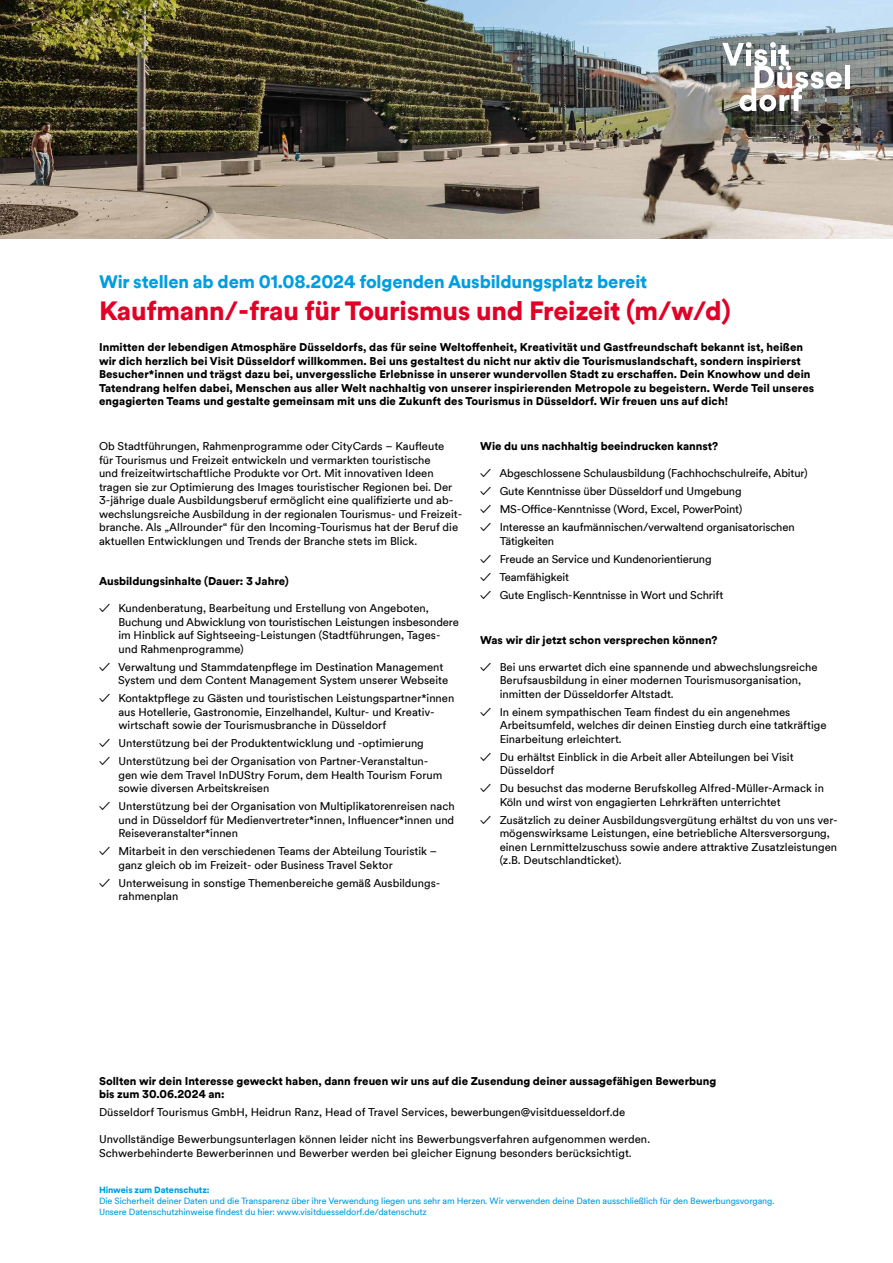
<style>
.page{position:relative;width:893px;height:1263px;background:#fff}
.page>*{position:absolute;margin:0;border:0;box-sizing:border-box;transform-origin:0 0}
.t1{font:900 26.4px "Duesseldorf Circular TT";letter-spacing:-.01em;color:#e20026}
.t2{font:900 18px "Duesseldorf Circular TT";letter-spacing:-.01em;color:#009ee0}
.t3{font:11.25px/13.5px "Duesseldorf Circular TT";color:#000}
.t4{font:900 11.25px/13.5px "Duesseldorf Circular TT";letter-spacing:.005em;color:#000}
.t5{font:9px/11.2px "Duesseldorf Circular TT";letter-spacing:-.01em;color:#009ee0}
.t6{font:900 9px "Duesseldorf Circular TT";letter-spacing:-.01em;color:#009ee0}
</style>
<div class="page">
<img style="left:0;top:0;width:893px;height:239px">
<div style="left:845px;top:65px;width:5px;height:23px;background:#fff"></div>
<img style="left:722px;top:42px;width:120px;height:69px">
<h2 class="t2" style="left:99px;top:269px;width:550px">Wir stellen ab dem 01.08.2024 folgenden Ausbildungsplatz bereit</h2>
<h1 class="t1" style="left:99px;top:292px;width:633px">Kaufmann/-frau für Tourismus und Freizeit (m/w/d)</h1>
<p class="t4" style="left:99px;top:340px;width:717px">Inmitten der lebendigen Atmosphäre Düsseldorfs, das für seine Weltoffenheit, Kreativität und Gastfreundschaft bekannt ist, heißen wir dich herzlich bei Visit Düsseldorf willkommen. Bei uns gestaltest du nicht nur aktiv die Tourismuslandschaft, sondern inspirierst Besucher*innen und trägst dazu bei, unvergessliche Erlebnisse in unserer wundervollen Stadt zu erschaffen. Dein Knowhow und dein Tatendrang helfen dabei, Menschen aus aller Welt nachhaltig von unserer inspirierenden Metropole zu begeistern. Werde Teil unseres engagierten Teams und gestalte gemeinsam mit uns die Zukunft des Tourismus in Düsseldorf. Wir freuen uns auf dich!</p>
<p class="t3" style="left:99px;top:439px;width:365px">Ob Stadtführungen, Rahmenprogramme oder CityCards – Kaufleute<br>für Tourismus und Freizeit entwickeln und vermarkten touristische<br>und freizeitwirtschaftliche Produkte vor Ort. Mit innovativen Ideen tragen sie zur Optimierung des Images touristischer Regionen bei. Der 3-jährige duale Ausbildungsberuf ermöglicht eine qualifizierte und ab&shy;wechslungsreiche Ausbildung in der regionalen Tourismus- und Freizeit&shy;branche. Als „Allrounder“ für den Incoming-Tourismus hat der Beruf die aktuellen Entwicklungen und Trends der Branche stets im Blick.</p>
<p class="t4" style="left:99px;top:574px;width:191px">Ausbildungsinhalte (Dauer: 3 Jahre)</p>
<p class="t3" style="left:118px;top:601px;width:342px;text-indent:-19px">✓ Kundenberatung, Bearbeitung und Erstellung von Angeboten, Buchung und Abwicklung von touristischen Leistungen insbesondere im Hinblick auf Sightseeing-Leistungen (Stadtführungen, Tages&shy;und Rahmenprogramme)</p>
<p class="t3" style="left:118px;top:659px;width:332px;text-indent:-19px">✓ Verwaltung und Stammdatenpflege im Destination Management<br>System und dem Content Management System unserer Webseite</p>
<p class="t3" style="left:118px;top:691px;width:337px;text-indent:-19px">✓ Kontaktpflege zu Gästen und touristischen Leistungspartner*innen aus Hotellerie, Gastronomie, Einzelhandel, Kultur- und Kreativ&shy;wirtschaft sowie der Tourismusbranche in Düsseldorf</p>
<p class="t3" style="left:99px;top:736px;width:326px">✓ Unterstützung bei der Produktentwicklung und -optimierung</p>
<p class="t3" style="left:118px;top:754px;width:325px;text-indent:-19px">✓ Unterstützung bei der Organisation von Partner-Veranstaltun&shy;gen wie dem Travel InDUStry Forum, dem Health Tourism Forum sowie diversen Arbeitskreisen</p>
<p class="t3" style="left:118px;top:799px;width:338px;text-align:justify;text-indent:-19px">✓ Unterstützung bei der Organisation von Multiplikatorenreisen nach und in Düsseldorf für Medienvertreter*innen, Influencer*innen und Reiseveranstalter*innen</p>
<p class="t3" style="left:118px;top:844px;width:320px;text-indent:-19px">✓ Mitarbeit in den verschiedenen Teams der Abteilung Touristik – ganz gleich ob im Freizeit- oder Business Travel Sektor</p>
<p class="t3" style="left:118px;top:875px;width:322px;text-indent:-19px">✓ Unterweisung in sonstige Themenbereiche gemäß Ausbildungs&shy;rahmenplan</p>
<p class="t4" style="left:480px;top:439px;width:240px">Wie du uns nachhaltig beeindrucken kannst?</p>
<p class="t3" style="left:480px;top:466px;width:329px">✓ Abgeschlossene Schulausbildung (Fachhochschulreife, Abitur)</p>
<p class="t3" style="left:480px;top:484px;width:263px">✓ Gute Kenntnisse über Düsseldorf und Umgebung</p>
<p class="t3" style="left:480px;top:502px;width:264px">✓ MS-Office-Kenntnisse (Word, Excel, PowerPoint)</p>
<p class="t3" style="left:500px;top:520px;width:297px;text-indent:-19px">✓ Interesse an kaufmännischen/verwaltend organisatorischen<br>Tätigkeiten</p>
<p class="t3" style="left:480px;top:551px;width:233px">✓ Freude an Service und Kundenorientierung</p>
<p class="t3" style="left:480px;top:569px;width:90px">✓ Teamfähigkeit</p>
<p class="t3" style="left:480px;top:587px;width:245px">✓ Gute Englisch-Kenntnisse in Wort und Schrift</p>
<p class="t4" style="left:480px;top:632px;width:239px">Was wir dir jetzt schon versprechen können?</p>
<p class="t3" style="left:500px;top:659px;width:319px;text-indent:-19px">✓ Bei uns erwartet dich eine spannende und abwechslungsreiche<br>Berufsausbildung in einer modernen Tourismusorganisation, inmitten der Düsseldorfer Altstadt.</p>
<p class="t3" style="left:500px;top:704px;width:328px;text-indent:-19px">✓ In einem sympathischen Team findest du ein angenehmes<br>Arbeitsumfeld, welches dir deinen Einstieg durch eine tatkräftige<br>Einarbeitung erleichtert.</p>
<p class="t3" style="left:500px;top:749px;width:295px;text-indent:-19px">✓ Du erhältst Einblick in die Arbeit aller Abteilungen bei Visit<br>Düsseldorf</p>
<p class="t3" style="left:500px;top:781px;width:326px;text-indent:-19px">✓ Du besuchst das moderne Berufskolleg Alfred-Müller-Armack in<br>Köln und wirst von engagierten Lehrkräften unterrichtet</p>
<p class="t3" style="left:500px;top:812px;width:340px;text-indent:-19px">✓ Zusätzlich zu deiner Ausbildungsvergütung erhältst du von uns ver&shy;mögenswirksame Leistungen, eine betriebliche Altersversorgung, einen Lernmittelzuschuss sowie andere attraktive Zusatzleistungen (z.B. Deutschlandticket).</p>
<p class="t4" style="left:99px;top:1073px;width:619px">Sollten wir dein Interesse geweckt haben, dann freuen wir uns auf die Zusendung deiner aussagefähigen Bewerbung bis zum 30.06.2024 an:</p>
<p class="t3" style="left:99px;top:1105px;width:528px">Düsseldorf Tourismus GmbH, Heidrun Ranz, Head of Travel Services, bewerbungen@visitduesseldorf.de</p>
<p class="t3" style="left:99px;top:1132px;width:553px">Unvollständige Bewerbungsunterlagen können leider nicht ins Bewerbungsverfahren aufgenommen werden.<br>Schwerbehinderte Bewerberinnen und Bewerber werden bei gleicher Eignung besonders berücksichtigt.</p>
<p class="t6" style="left:99px;top:1183px;width:112px">Hinweis zum Datenschutz:</p>
<p class="t5" style="left:99px;top:1195px;width:677px">Die Sicherheit deiner Daten und die Transparenz über ihre Verwendung liegen uns sehr am Herzen. Wir verwenden deine Daten ausschließlich für den Bewerbungsvorgang.<br>Unsere Datenschutzhinweise findest du hier: www.visitduesseldorf.de/datenschutz</p>
</div>
